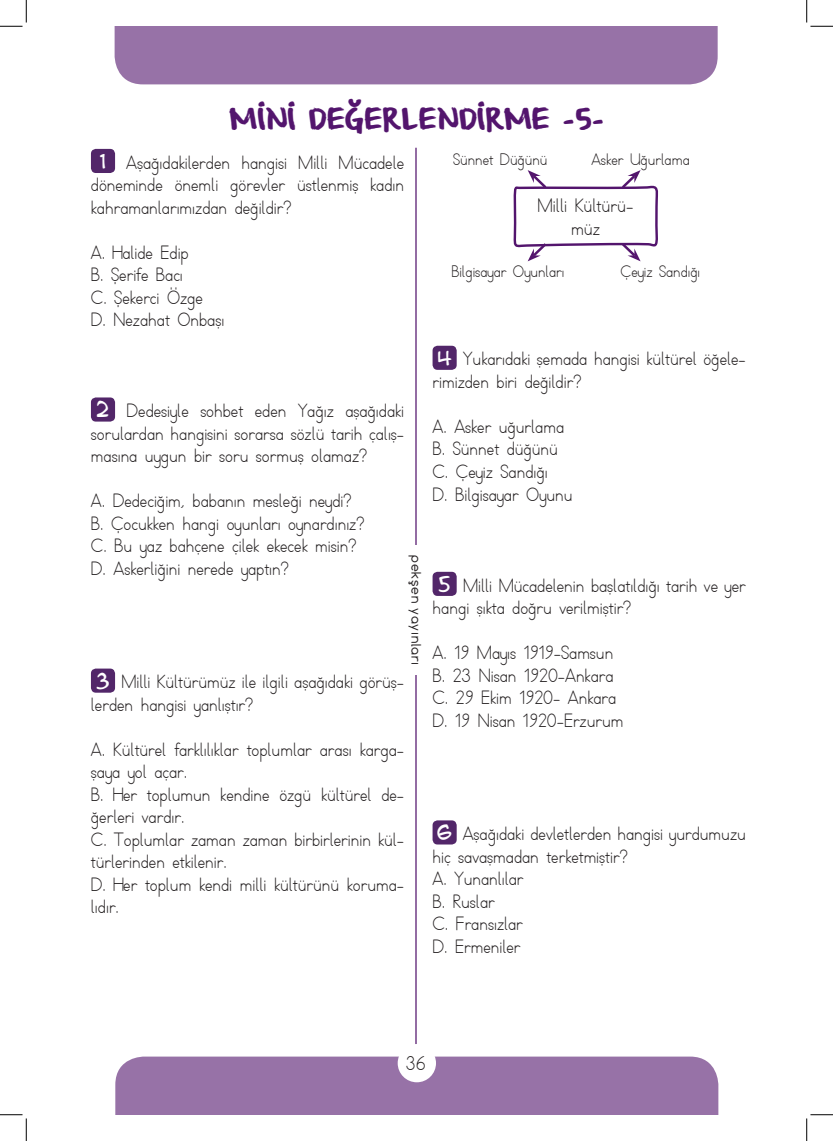
<style>
.page{position:relative;width:833px;height:1141px;background:#fff}
.page>*{position:absolute;margin:0;border:0;box-sizing:border-box;transform-origin:0 0}
.ÜST_BAŞLIK{font:23.75px "From Where You Are";color:#53156d}
.t1{font:19.38px "TTKB Dik Temel Abece";color:#231f20}
.t2{font:19.12px/22.9px "TTKB Dik Temel Abece";color:#231f20;text-align:center}
.t3{font:18.75px/22.5px "TTKB Dik Temel Abece";color:#231f20}
.t4{font:18.75px "Karikatura";color:#fff}
.t5{font:16.25px "TTKB Dik Temel Abece";color:#231f20}
.t6{font:12.5px "Comfortaa";letter-spacing:.06em;color:#231f20}
</style>
<div class="page">
<hr style="left:415px;top:148px;width:1px;height:904px;background:#53156d">
<div style="left:413px;top:545px;width:5px;height:129px;background:#fff"></div>
<div style="left:115px;top:1056px;width:603px;height:58px;background:#9772a7"></div>
<div style="left:114px;top:26px;width:603px;height:58px;background:#9772a7"></div>
<div style="left:397px;top:1043px;width:39px;height:39px;background:#fff;border-radius:50%"></div>
<div style="left:91px;top:149px;width:24px;height:24px;background:#522669;border-radius:5px"></div>
<div style="left:91px;top:397px;width:24px;height:24px;background:#522669;border-radius:5px"></div>
<div style="left:91px;top:668px;width:24px;height:24px;background:#522669;border-radius:5px"></div>
<div style="left:432px;top:346px;width:24px;height:24px;background:#522669;border-radius:5px"></div>
<div style="left:432px;top:571px;width:24px;height:25px;background:#522669;border-radius:5px"></div>
<div style="left:432px;top:820px;width:24px;height:24px;background:#522669;border-radius:5px"></div>
<svg style="left:513px;top:170px;width:145px;height:91px"></svg>
<svg style="left:0;top:0;width:27px;height:27px"></svg>
<svg style="left:0;top:1114px;width:27px;height:26px"></svg>
<svg style="left:806px;top:0;width:26px;height:27px"></svg>
<svg style="left:806px;top:1114px;width:26px;height:26px"></svg>
<p class="ÜST_BAŞLIK" style="left:228px;top:108px;width:377px">MİNİ DEĞERLENDİRME -5-</p>
<p class="t4" style="left:99px;top:148px;width:8px">1</p>
<p class="t3" style="left:91px;top:151px;width:314px;text-align:justify;text-indent:35px">Aşağıdakilerden hangisi Milli Mücadele döneminde önemli görevler üstlenmiş kadın kahramanlarımızdan değildir?</p>
<p class="t3" style="left:91px;top:241px;width:99px">A. Halide Edip</p>
<p class="t3" style="left:91px;top:264px;width:93px">B. Şerife Bacı</p>
<p class="t3" style="left:91px;top:286px;width:113px">C. Şekerci Özge</p>
<p class="t3" style="left:91px;top:309px;width:135px">D. Nezahat Onbaşı</p>
<p class="t4" style="left:96px;top:396px;width:15px">2</p>
<p class="t3" style="left:91px;top:400px;width:314px;text-align:justify;text-indent:36px">Dedesiyle sohbet eden Yağız aşağıdaki sorulardan hangisini sorarsa sözlü tarih çalış&shy;masına uygun bir soru sormuş olamaz?</p>
<p class="t3" style="left:91px;top:490px;width:262px">A. Dedeciğim, babanın mesleği neydi?</p>
<p class="t3" style="left:91px;top:512px;width:275px">B. Çocukken hangi oyunları oynardınız?</p>
<p class="t3" style="left:91px;top:535px;width:267px">C. Bu yaz bahçene çilek ekecek misin?</p>
<p class="t3" style="left:91px;top:557px;width:199px">D. Askerliğini nerede yaptın?</p>
<p class="t6" style="left:424px;top:555px;width:112px;rotate:90deg">pekşen yayınları</p>
<p class="t4" style="left:96px;top:667px;width:16px">3</p>
<p class="t3" style="left:91px;top:671px;width:314px;text-indent:30px">Milli Kültürümüz ile ilgili aşağıdaki görüş&shy;lerden hangisi yanlıştır?</p>
<p class="t3" style="left:91px;top:738px;width:314px">A. Kültürel farklılıklar toplumlar arası karga&shy;şaya yol açar.</p>
<p class="t3" style="left:91px;top:783px;width:314px">B. Her toplumun kendine özgü kültürel de&shy;ğerleri vardır.</p>
<p class="t3" style="left:91px;top:828px;width:314px">C. Toplumlar zaman zaman birbirlerinin kül&shy;türlerinden etkilenir.</p>
<p class="t3" style="left:91px;top:873px;width:314px">D. Her toplum kendi milli kültürünü koruma&shy;lıdır.</p>
<p class="t5" style="left:453px;top:149px;width:96px">Sünnet Düğünü</p>
<p class="t5" style="left:591px;top:149px;width:100px">Asker Uğurlama</p>
<p class="t2" style="left:537px;top:195px;width:97px">Milli Kültürü&shy;müz</p>
<p class="t5" style="left:451px;top:261px;width:114px">Bilgisayar Oyunları</p>
<p class="t5" style="left:620px;top:261px;width:81px">Çeyiz Sandığı</p>
<p class="t4" style="left:437px;top:344px;width:16px">4</p>
<p class="t3" style="left:432px;top:348px;width:314px;text-indent:31px">Yukarıdaki şemada hangisi kültürel öğele&shy;rimizden biri değildir?</p>
<p class="t3" style="left:432px;top:416px;width:133px">A. Asker uğurlama</p>
<p class="t3" style="left:432px;top:438px;width:127px">B. Sünnet düğünü</p>
<p class="t3" style="left:432px;top:461px;width:117px">C. Çeyiz Sandığı</p>
<p class="t3" style="left:432px;top:483px;width:141px">D. Bilgisayar Oyunu</p>
<p class="t4" style="left:438px;top:570px;width:14px">5</p>
<p class="t3" style="left:432px;top:574px;width:314px;text-indent:31px">Milli Mücadelenin başlatıldığı tarih ve yer hangi şıkta doğru verilmiştir?</p>
<p class="t3" style="left:432px;top:641px;width:182px">A. 19 Mayıs 1919-Samsun</p>
<p class="t3" style="left:432px;top:664px;width:182px">B. 23 Nisan 1920-Ankara</p>
<p class="t3" style="left:432px;top:686px;width:185px">C. 29 Ekim 1920- Ankara</p>
<p class="t3" style="left:432px;top:709px;width:192px">D. 19 Nisan 1920-Erzurum</p>
<p class="t4" style="left:436px;top:819px;width:17px">6</p>
<p class="t3" style="left:432px;top:822px;width:314px;text-indent:30px">Aşağıdaki devletlerden hangisi yurdumuzu hiç savaşmadan terketmiştir?</p>
<p class="t3" style="left:432px;top:867px;width:92px">A. Yunanlılar</p>
<p class="t3" style="left:432px;top:890px;width:64px">B. Ruslar</p>
<p class="t3" style="left:432px;top:912px;width:92px">C. Fransızlar</p>
<p class="t3" style="left:432px;top:935px;width:89px">D. Ermeniler</p>
<p class="t1" style="left:405px;top:1051px;width:22px">36</p>
</div>
